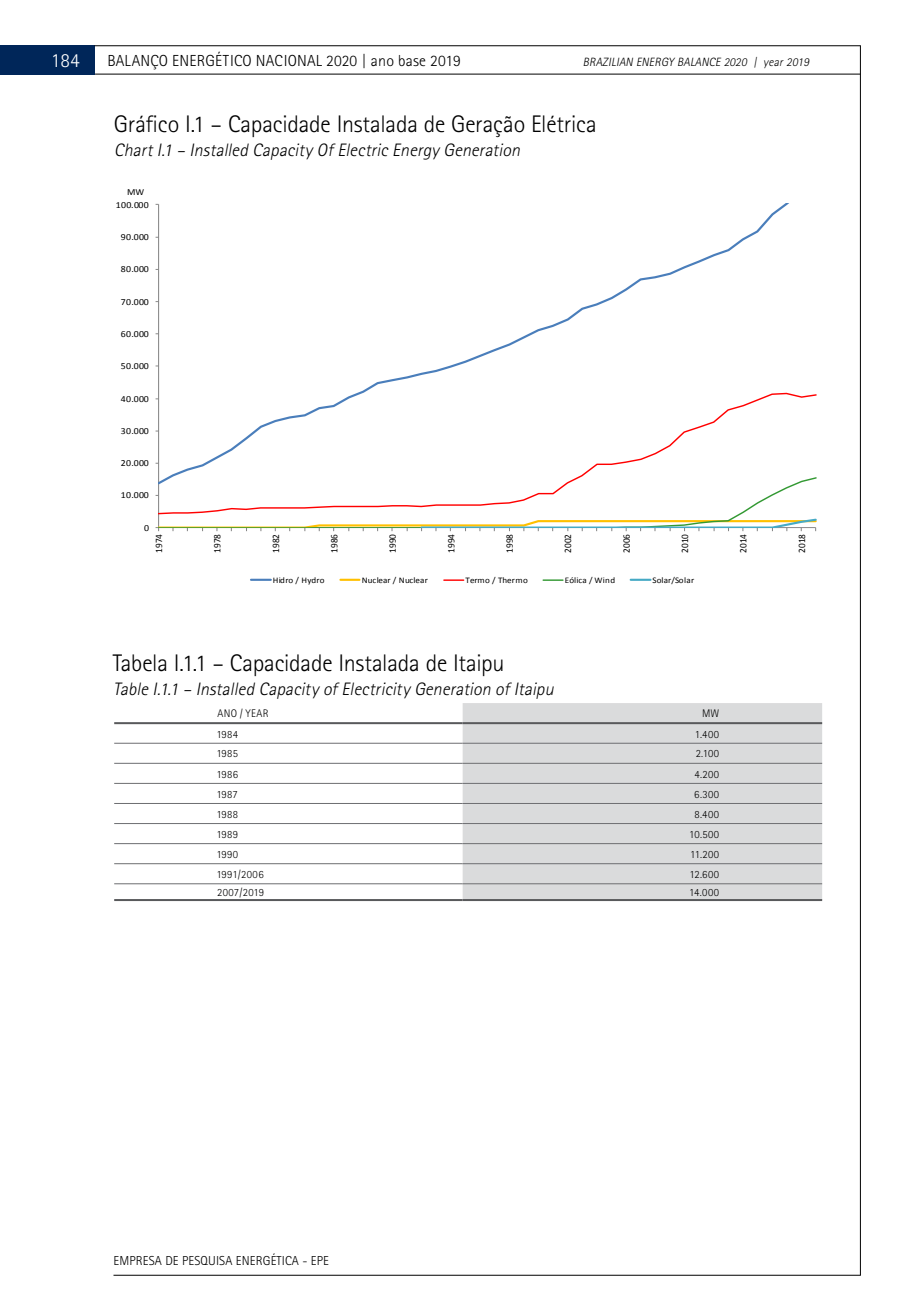
<style>
.page{position:relative;width:908px;height:1304px;background:#fff}
.page>*{position:absolute;margin:0;border:0;box-sizing:border-box;transform-origin:0 0}
.t1{font:300 24px "Rotis Sans Serif";letter-spacing:-.01em;color:#000}
.t2{font:20px "Rotis Sans Serif 45 Light";color:#fff}
.t3{font:italic 300 18px "Rotis Sans Serif";color:#000}
.t4{font:300 16px "Rotis Sans Serif";letter-spacing:.01em;color:#000}
.t5{font:300 13px "Rotis Sans Serif";letter-spacing:.01em;color:#000}
.t6{font:italic 300 12px "Rotis Sans Serif";color:#000}
.t7{font:300 11px "Rotis Sans Serif";letter-spacing:.025em;color:#000}
.t8{font:9.8px "Calibri";letter-spacing:.03em;color:#000;scale:.94 1}
.t9{font:9.2px "Calibri";letter-spacing:.03em;color:#000;scale:1.06 1}
.t10{font:8.6px "Calibri";letter-spacing:.02em;color:#000;scale:1.06 1}
</style>
<div class="page">
<div style="left:0;top:45px;width:95px;height:30px;background:#002659"></div>
<hr style="left:113px;top:1275px;width:747px;height:1px;background:#000">
<hr style="left:95px;top:74px;width:765px;height:1px;background:#000">
<hr style="left:94px;top:45px;width:766px;height:1px;background:#000">
<hr style="left:859px;top:45px;width:1px;height:1230px;background:#000">
<svg style="left:158px;top:204px;width:630px;height:188px"></svg>
<svg style="left:158px;top:392px;width:657px;height:84px"></svg>
<svg style="left:155px;top:476px;width:660px;height:55px"></svg>
<svg style="left:251px;top:579px;width:19px;height:2px"></svg>
<svg style="left:340px;top:579px;width:19px;height:2px"></svg>
<hr style="left:443px;top:579px;width:20px;height:2px;background:#f00">
<svg style="left:543px;top:579px;width:19px;height:2px"></svg>
<hr style="left:630px;top:579px;width:20px;height:2px;background:#46aac5">
<div style="left:462px;top:703px;width:359px;height:196px;background:#dadbdc"></div>
<hr style="left:114px;top:743px;width:348px;height:1px;background:#6d6e71">
<hr style="left:462px;top:743px;width:359px;height:1px;background:#6d6e71">
<hr style="left:114px;top:763px;width:348px;height:1px;background:#6d6e71">
<hr style="left:462px;top:763px;width:359px;height:1px;background:#6d6e71">
<hr style="left:114px;top:783px;width:348px;height:1px;background:#6d6e71">
<hr style="left:462px;top:783px;width:359px;height:1px;background:#6d6e71">
<hr style="left:114px;top:803px;width:348px;height:1px;background:#6d6e71">
<hr style="left:462px;top:803px;width:359px;height:1px;background:#6d6e71">
<hr style="left:114px;top:823px;width:348px;height:1px;background:#6d6e71">
<hr style="left:462px;top:823px;width:359px;height:1px;background:#6d6e71">
<hr style="left:114px;top:843px;width:348px;height:1px;background:#6d6e71">
<hr style="left:462px;top:843px;width:359px;height:1px;background:#6d6e71">
<hr style="left:114px;top:863px;width:348px;height:1px;background:#6d6e71">
<hr style="left:462px;top:863px;width:359px;height:1px;background:#6d6e71">
<hr style="left:114px;top:883px;width:348px;height:1px;background:#6d6e71">
<hr style="left:462px;top:883px;width:359px;height:1px;background:#6d6e71">
<hr style="left:114px;top:722px;width:348px;height:2px;background:#58595b">
<hr style="left:462px;top:722px;width:359px;height:2px;background:#58595b">
<hr style="left:114px;top:899px;width:348px;height:2px;background:#58595b">
<hr style="left:462px;top:899px;width:359px;height:2px;background:#58595b">
<p class="t2" style="left:51px;top:49px;width:30px">184</p>
<p class="t4" style="left:107px;top:51px;width:355px">BALANÇO ENERGÉTICO NACIONAL 2020 | ano base 2019</p>
<p class="t6" style="left:582px;top:55px;width:230px">BRAZILIAN ENERGY BALANCE 2020 | year2019</p>
<h1 class="t1" style="left:114px;top:110px;width:484px">Gráfico I.1 – Capacidade Instalada de Geração Elétrica</h1>
<p class="t3" style="left:114px;top:139px;width:411px">ChartI.1 – Installed Capacity OfElectric Energy Generation</p>
<p class="t9" style="left:127px;top:186px;width:18px">MW</p>
<p class="t9" style="left:116px;top:199px;width:33px">100.000</p>
<p class="t9" style="left:121px;top:231px;width:28px">90.000</p>
<p class="t9" style="left:121px;top:263px;width:28px">80.000</p>
<p class="t9" style="left:121px;top:296px;width:28px">70.000</p>
<p class="t9" style="left:121px;top:328px;width:28px">60.000</p>
<p class="t9" style="left:121px;top:360px;width:28px">50.000</p>
<p class="t9" style="left:121px;top:393px;width:28px">40.000</p>
<p class="t9" style="left:121px;top:425px;width:28px">30.000</p>
<p class="t9" style="left:121px;top:457px;width:28px">20.000</p>
<p class="t9" style="left:121px;top:490px;width:28px">10.000</p>
<p class="t9" style="left:144px;top:522px;width:6px">0</p>
<p class="t8" style="left:153px;top:553px;width:22px;rotate:-90deg">1974</p>
<p class="t8" style="left:211px;top:553px;width:22px;rotate:-90deg">1978</p>
<p class="t8" style="left:269px;top:553px;width:22px;rotate:-90deg">1982</p>
<p class="t8" style="left:328px;top:553px;width:22px;rotate:-90deg">1986</p>
<p class="t8" style="left:386px;top:553px;width:22px;rotate:-90deg">1990</p>
<p class="t8" style="left:445px;top:553px;width:22px;rotate:-90deg">1994</p>
<p class="t8" style="left:503px;top:553px;width:22px;rotate:-90deg">1998</p>
<p class="t8" style="left:561px;top:553px;width:22px;rotate:-90deg">2002</p>
<p class="t8" style="left:620px;top:553px;width:22px;rotate:-90deg">2006</p>
<p class="t8" style="left:678px;top:553px;width:22px;rotate:-90deg">2010</p>
<p class="t8" style="left:736px;top:553px;width:22px;rotate:-90deg">2014</p>
<p class="t8" style="left:795px;top:553px;width:22px;rotate:-90deg">2018</p>
<p class="t10" style="left:272px;top:574px;width:50px">Hidro / Hydro</p>
<p class="t10" style="left:361px;top:574px;width:64px">Nuclear / Nuclear</p>
<p class="t10" style="left:465px;top:574px;width:60px">Termo / Thermo</p>
<p class="t10" style="left:564px;top:574px;width:49px">Eólica / Wind</p>
<p class="t10" style="left:652px;top:574px;width:41px">Solar/Solar</p>
<h1 class="t1" style="left:113px;top:649px;width:393px">Tabela I.1.1 – Capacidade Instalada de Itaipu</h1>
<p class="t3" style="left:114px;top:679px;width:445px">Table I.1.1 – Installed Capacity ofElectricity Generation ofItaipu</p>
<p class="t7" style="left:217px;top:707px;width:53px">ANO / YEAR</p>
<p class="t7" style="left:701px;top:707px;width:19px">MW</p>
<p class="t7" style="left:216px;top:728px;width:23px">1984</p>
<p class="t7" style="left:694px;top:728px;width:26px">1.400</p>
<p class="t7" style="left:216px;top:747px;width:23px">1985</p>
<p class="t7" style="left:695px;top:747px;width:25px">2.100</p>
<p class="t7" style="left:216px;top:767px;width:23px">1986</p>
<p class="t7" style="left:694px;top:767px;width:26px">4.200</p>
<p class="t7" style="left:216px;top:788px;width:23px">1987</p>
<p class="t7" style="left:694px;top:788px;width:26px">6.300</p>
<p class="t7" style="left:216px;top:808px;width:23px">1988</p>
<p class="t7" style="left:694px;top:808px;width:26px">8.400</p>
<p class="t7" style="left:216px;top:828px;width:23px">1989</p>
<p class="t7" style="left:688px;top:828px;width:32px">10.500</p>
<p class="t7" style="left:216px;top:848px;width:23px">1990</p>
<p class="t7" style="left:690px;top:848px;width:30px">11.200</p>
<p class="t7" style="left:216px;top:868px;width:49px">1991/2006</p>
<p class="t7" style="left:689px;top:868px;width:31px">12.600</p>
<p class="t7" style="left:217px;top:886px;width:48px">2007/2019</p>
<p class="t7" style="left:689px;top:886px;width:31px">14.000</p>
<p class="t5" style="left:113px;top:1253px;width:217px">EMPRESA DE PESQUISA ENERGÉTICA - EPE</p>
</div>
